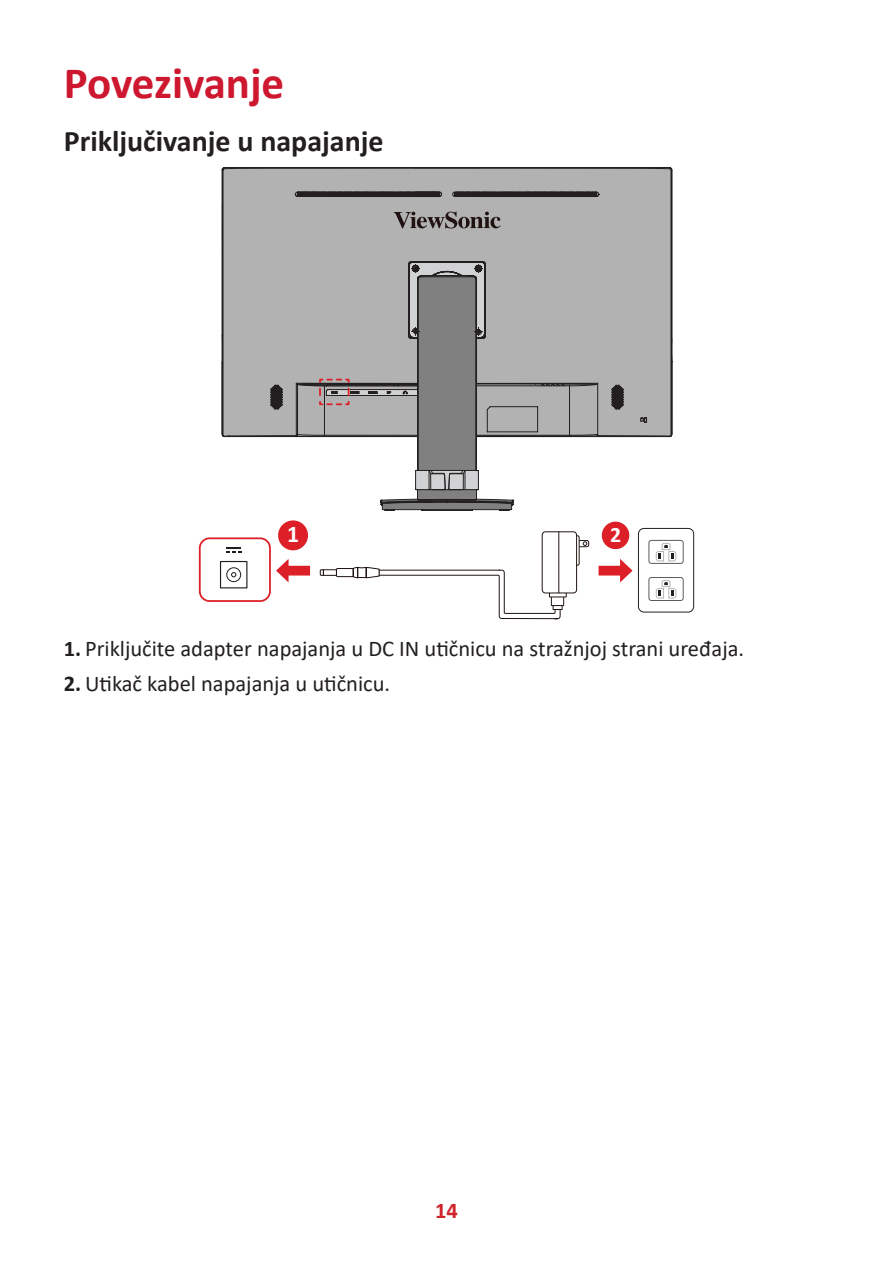
<style>
.page{position:relative;width:893px;height:1263px;background:#fff}
.page>*{position:absolute;margin:0;border:0;box-sizing:border-box;transform-origin:0 0}
.t1{font:700 45px "Calibri";color:#ce182f}
.t2{font:700 30px "Calibri";color:#231f20}
.t3{font:700 23.7px "Calibri";color:#fff}
.t4{font:22.5px "Calibri";color:#231f20}
.t5{font:700 22.5px "Calibri";color:#d1232a}
.t6{font:700 21.9px "Calibri";color:#fff}
.s1{font-weight:700}
</style>
<div class="page">
<svg style="left:598px;top:559px;width:35px;height:24px"></svg>
<div style="left:601px;top:521px;width:29px;height:29px;background:#dd1f28;border-radius:50%"></div>
<div style="left:600px;top:520px;width:31px;height:31px;border:2px solid #fff;border-radius:50%"></div>
<div style="left:638px;top:528px;width:56px;height:84px;border:1px solid #231f20;border-radius:6px"></div>
<div style="left:648px;top:540px;width:36px;height:24px;border:1px solid #5c5c5f;border-radius:3px"></div>
<svg style="left:655px;top:542px;width:22px;height:20px"></svg>
<div style="left:648px;top:577px;width:36px;height:24px;border:1px solid #5c5c5f;border-radius:3px"></div>
<svg style="left:655px;top:580px;width:22px;height:19px"></svg>
<div style="left:199px;top:537px;width:72px;height:65px;border:2px solid #dd1f28;border-radius:10px"></div>
<svg style="left:276px;top:559px;width:35px;height:24px"></svg>
<div style="left:277px;top:519px;width:32px;height:32px;background:#dd1f28;border-radius:50%"></div>
<div style="left:276px;top:519px;width:34px;height:33px;border:2px solid #fff;border-radius:50%"></div>
<svg style="left:226px;top:547px;width:15px;height:6px"></svg>
<svg style="left:226px;top:567px;width:15px;height:15px"></svg>
<div style="left:220px;top:561px;width:27px;height:27px;border:1px solid #211e1e"></div>
<svg style="left:319px;top:566px;width:248px;height:53px"></svg>
<svg style="left:579px;top:540px;width:10px;height:7px"></svg>
<div style="left:568px;top:535px;width:11px;height:31px;border:1px solid #211613;border-radius:2px"></div>
<div style="left:542px;top:532px;width:35px;height:61px;background:#fff;border-radius:3px"></div>
<div style="left:542px;top:531px;width:35px;height:62px;border:1px solid #211613;border-radius:3px"></div>
<hr style="left:558px;top:532px;width:1px;height:61px;background:#211613">
<svg style="left:222px;top:167px;width:450px;height:270px;background:#a6a5a5"></svg>
<svg style="left:298px;top:262px;width:215px;height:249px"></svg>
<h1 class="t1" style="left:64px;top:51px;width:222px">Povezivanje</h1>
<h2 class="t2" style="left:64px;top:120px;width:321px">Priključivanje u napajanje</h2>
<p class="t3" style="left:287px;top:518px;width:14px">1</p>
<p class="t6" style="left:610px;top:519px;width:13px">2</p>
<p class="t4" style="left:64px;top:633px;width:682px"><span class="s1">1.</span> Priključite adapter napajanja u DC IN utičnicu na stražnjoj strani uređaja.</p>
<p class="t4" style="left:64px;top:668px;width:328px"><span class="s1">2.</span> Utikač kabel napajanja u utičnicu.</p>
<p class="t5" style="left:435px;top:1194px;width:24px">14</p>
</div>
